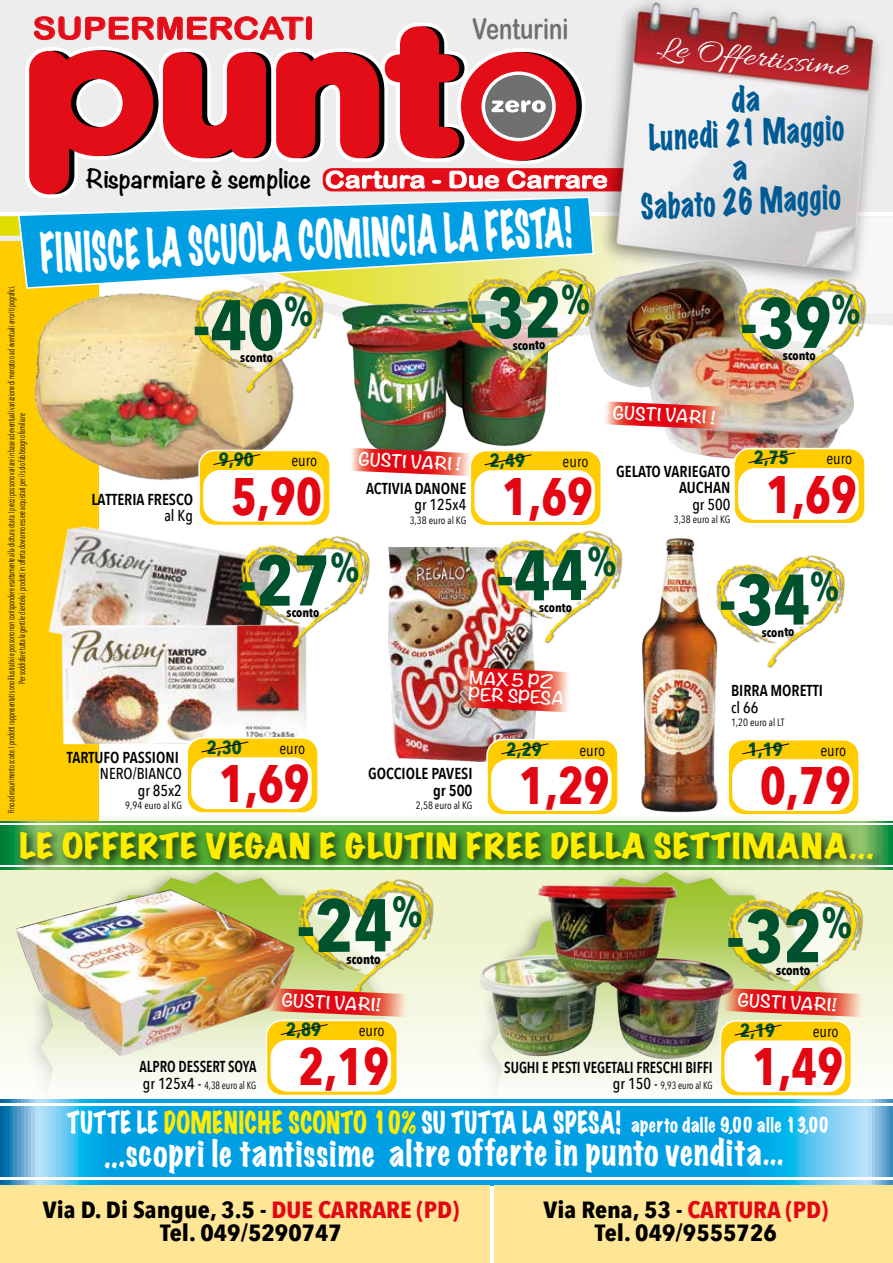
<style>
.page{position:relative;width:893px;height:1263px;background:#fff}
.page>*{position:absolute;margin:0;border:0;box-sizing:border-box;transform-origin:0 0}
.t1{font:700 73.95px "Avenir Next Condensed";color:#00512d}
.t2{font:700 70.65px "Avenir Next Condensed";letter-spacing:-.01em;color:#00512d}
.t3{font:700 52.65px "Avenir Next Condensed";color:#e30613;scale:.94 1}
.t4{font:expanded 48.3px "Marker Felt";color:#fff;scale:.62 1}
.t5{font:expanded 33.3px "Marker Felt";letter-spacing:.03em;color:#fff;scale:.88 1}
.t6{font:expanded 31.95px/34.2px "Marker Felt";color:#005b94;text-align:center;scale:.83 1}
.t7{font:expanded 31.5px "Marker Felt";letter-spacing:.03em;color:#ffed00;scale:1.12 1}
.t8{font:31.2px "Allura";color:#fff;scale:1.2 1}
.t9{font:30.6px "Arial Rounded MT Bold";color:#e30d18;scale:1.15 1}
.t10{font:28.65px "Arial Rounded MT Bold";color:#717070;scale:.77 1}
.t11{font:700 23.4px/23.4px "Avenir Next Condensed";color:#000;text-align:center;scale:1.09 1}
.t12{font:700 23.25px "Noteworthy";color:#000}
.t13{font:700 19.05px "Avenir Next Condensed";color:#00512d}
.t14{font:expanded 18.45px "Marker Felt";letter-spacing:.025em;color:#fff;scale:.88 1}
.t15{font:16.2px "Avenir Next Condensed";color:#000}
.t16{font:600 15.9px/16.5px "Avenir Next Condensed";color:#000;text-align:right}
.t17{font:600 15.9px "Avenir Next Condensed";color:#000;scale:.92 1}
.t18{font:500 15.9px/16.5px "Avenir Next Condensed";color:#000;text-align:right}
.t19{font:700 15.75px/15.9px "Noteworthy";color:#fff;scale:1.08 1}
.t20{font:700 13.2px "Avenir Next Condensed";letter-spacing:-.01em;color:#000}
.t21{font:700 12.6px "Avenir Next Condensed";letter-spacing:-.01em;color:#000}
.t22{font:10.5px "Avenir Next Condensed";color:#000}
.t23{font:10.5px "Avenir Next Condensed";color:#000;scale:.92 1}
.t24{font:9px/10.8px "Avenir Next Condensed";color:#000;text-align:center;scale:.74 1}
.s1{font-family:"Arial Rounded MT Bold";font-weight:400;font-size:23.4px;color:#fff}
.s2{font-weight:500;font-size:15.9px}
.s3{font-size:27.45px}
.s4{font-size:27.45px;color:#ffed00}
.s5{color:#e30613}
</style>
<div class="page">
<img style="left:388px;top:546px;width:148px;height:216px">
<img style="left:641px;top:538px;width:77px;height:275px">
<div style="left:0;top:219px;width:98px;height:632px;background:#fc0"></div>
<svg style="left:0;top:216px;width:893px;height:105px"></svg>
<div style="left:0;top:937px;width:893px;height:170px;background:linear-gradient(to bottom,#eff4d0,#fcfdfb)"></div>
<div style="left:0;top:0;width:893px;height:212px;background:#ededed"></div>
<svg style="left:25px;top:16px;width:565px;height:180px"></svg>
<img style="left:590px;top:156px;width:301px;height:142px">
<img style="left:611px;top:1px;width:271px;height:267px">
<svg style="left:0;top:1099px;width:893px;height:86px;background:#1ba8e4"></svg>
<hr style="left:0;top:1103px;width:893px;height:2px;background:#fff">
<hr style="left:0;top:1177px;width:893px;height:2px;background:#fff">
<div style="left:0;top:1185px;width:489px;height:78px;background:#ffe596"></div>
<div style="left:494px;top:1185px;width:399px;height:78px;background:#ffe596"></div>
<div style="left:0;top:821px;width:893px;height:49px;background:#00873d"></div>
<hr style="left:0;top:823px;width:893px;height:2px;background:#fff">
<hr style="left:0;top:865px;width:893px;height:2px;background:#fff">
<img style="left:12px;top:822px;width:876px;height:63px">
<svg style="left:17px;top:196px;width:578px;height:94px;background:#36b0da"></svg>
<img style="left:747px;top:879px;width:133px;height:137px">
<img style="left:294px;top:868px;width:157px;height:137px">
<img style="left:32px;top:278px;width:157px;height:225px">
<img style="left:26px;top:280px;width:267px;height:210px">
<img style="left:51px;top:513px;width:184px;height:104px">
<img style="left:342px;top:300px;width:205px;height:148px">
<img style="left:579px;top:253px;width:287px;height:206px">
<svg style="left:733px;top:448px;width:133px;height:75px"></svg>
<img style="left:189px;top:270px;width:151px;height:131px">
<svg style="left:198px;top:450px;width:132px;height:76px"></svg>
<img style="left:461px;top:258px;width:151px;height:131px">
<img style="left:731px;top:268px;width:151px;height:131px">
<svg style="left:351px;top:448px;width:251px;height:77px"></svg>
<svg style="left:486px;top:739px;width:132px;height:76px"></svg>
<img style="left:488px;top:521px;width:135px;height:131px">
<svg style="left:728px;top:740px;width:131px;height:75px"></svg>
<img style="left:710px;top:545px;width:135px;height:131px">
<img style="left:458px;top:667px;width:111px;height:45px">
<img style="left:48px;top:617px;width:258px;height:139px">
<img style="left:16px;top:824px;width:278px;height:297px">
<img style="left:469px;top:868px;width:278px;height:195px">
<svg style="left:186px;top:737px;width:132px;height:76px"></svg>
<img style="left:235px;top:536px;width:135px;height:121px">
<svg style="left:263px;top:988px;width:146px;height:108px"></svg>
<svg style="left:719px;top:893px;width:146px;height:204px"></svg>
<svg style="left:602px;top:401px;width:125px;height:29px;background:#e66662"></svg>
<h3 class="t9" style="left:33px;top:10px;width:247px">SUPERMERCATI</h3>
<h3 class="t10" style="left:472px;top:12px;width:127px">Venturini</h3>
<h3 class="t12" style="left:85px;top:158px;width:524px">Risparmiare è semplice <span class="s1">Cartura - Due Carrare</span></h3>
<h3 class="t4" style="left:38px;top:216px;width:859px;rotate:-3deg">FINISCE LA SCUOLA COMINCIA LA FESTA!</h3>
<h3 class="t8" style="left:659px;top:29px;width:162px;rotate:6deg">Le Offertissime</h3>
<h3 class="t6" style="left:634px;top:87px;width:251px;rotate:-3deg">da<br>Lunedì 21 Maggio a<br>Sabato 26 Maggio</h3>
<h2 class="t2" style="left:470px;top:270px;width:122px">-32<sup>%</sup></h2>
<p class="t24" style="left:5px;top:813px;width:714px;rotate:-90deg">Fino ad esaurimento scorte. I prodotti rappresentati sono illustrativi e possono non corrispondere esattamente alla dicitura citata. I prezzi possono variare in base ad eventuali variazione di mercato o ad eventuali errori tipografici.<br>Per soddisfare tutta la gentile clientela i prodotti in offerta dovranno essere acquistati per il solo fabbisogno familiare</p>
<h3 class="t7" style="left:19px;top:821px;width:764px">LE OFFERTE VEGAN E GLUTIN FREE DELLA SETTIMANA...</h3>
<h2 class="t2" style="left:740px;top:280px;width:122px">-39<sup>%</sup></h2>
<h2 class="t2" style="left:193px;top:282px;width:122px">-40<sup>%</sup></h2>
<h3 class="t21" style="left:513px;top:337px;width:34px">sconto</h3>
<h3 class="t21" style="left:783px;top:348px;width:34px">sconto</h3>
<h3 class="t21" style="left:240px;top:350px;width:34px">sconto</h3>
<h3 class="t19" style="left:613px;top:404px;width:97px;rotate:3deg">GUSTI VARI !</h3>
<h3 class="t13" style="left:754px;top:446px;width:37px">2,75</h3>
<h3 class="t15" style="left:826px;top:445px;width:27px">euro</h3>
<h3 class="t19" style="left:359px;top:450px;width:97px;rotate:3deg">GUSTI VARI !</h3>
<h3 class="t13" style="left:219px;top:448px;width:37px">9,90</h3>
<h3 class="t15" style="left:291px;top:447px;width:27px">euro</h3>
<h3 class="t13" style="left:490px;top:448px;width:37px">2,49</h3>
<h3 class="t15" style="left:563px;top:447px;width:27px">euro</h3>
<h3 class="t16" style="left:616px;top:463px;width:116px">GELATO VARIEGATO<br>AUCHAN</h3>
<h3 class="t18" style="left:692px;top:496px;width:39px">gr 500</h3>
<p class="t22" style="left:674px;top:511px;width:58px">3,38 euro al KG</p>
<h3 class="t3" style="left:766px;top:462px;width:98px">1,69</h3>
<h3 class="t3" style="left:231px;top:464px;width:98px">5,90</h3>
<h3 class="t3" style="left:502px;top:464px;width:98px">1,69</h3>
<h3 class="t16" style="left:366px;top:479px;width:102px">ACTIVIA DANONE</h3>
<h3 class="t18" style="left:414px;top:496px;width:53px">gr 125x4</h3>
<p class="t22" style="left:410px;top:511px;width:58px">3,38 euro al KG</p>
<h3 class="t16" style="left:91px;top:491px;width:103px">LATTERIA FRESCO</h3>
<h3 class="t18" style="left:164px;top:508px;width:30px">al Kg</h3>
<h2 class="t2" style="left:496px;top:532px;width:122px">-44<sup>%</sup></h2>
<h2 class="t2" style="left:239px;top:538px;width:122px">-27<sup>%</sup></h2>
<h2 class="t2" style="left:719px;top:557px;width:122px">-34<sup>%</sup></h2>
<h3 class="t21" style="left:539px;top:600px;width:34px">sconto</h3>
<h3 class="t21" style="left:287px;top:605px;width:34px">sconto</h3>
<h3 class="t21" style="left:762px;top:624px;width:34px">sconto</h3>
<h3 class="t19" style="left:470px;top:669px;width:90px;rotate:3deg">MAX 5 PZ<br>PER SPESA</h3>
<h3 class="t16" style="left:731px;top:682px;width:93px">BIRRA MORETTI</h3>
<h3 class="t18" style="left:731px;top:699px;width:29px">cl 66</h3>
<p class="t22" style="left:731px;top:714px;width:55px">1,20 euro al LT</p>
<h3 class="t3" style="left:760px;top:753px;width:98px">0,79</h3>
<h3 class="t13" style="left:207px;top:735px;width:37px">2,30</h3>
<h3 class="t15" style="left:279px;top:734px;width:27px">euro</h3>
<h3 class="t13" style="left:507px;top:737px;width:37px">2,29</h3>
<h3 class="t15" style="left:579px;top:736px;width:27px">euro</h3>
<h3 class="t13" style="left:748px;top:737px;width:37px">1,19</h3>
<h3 class="t15" style="left:820px;top:736px;width:27px">euro</h3>
<h3 class="t16" style="left:67px;top:748px;width:114px">TARTUFO PASSIONI</h3>
<h3 class="t18" style="left:100px;top:765px;width:83px">NERO/BIANCO gr 85x2</h3>
<p class="t22" style="left:125px;top:796px;width:58px">9,94 euro al KG</p>
<h3 class="t3" style="left:219px;top:751px;width:98px">1,69</h3>
<h3 class="t3" style="left:519px;top:753px;width:98px">1,29</h3>
<h3 class="t16" style="left:368px;top:765px;width:106px">GOCCIOLE PAVESI gr 500</h3>
<p class="t22" style="left:416px;top:796px;width:58px">2,58 euro al KG</p>
<h1 class="t1" style="left:297px;top:881px;width:128px">-24<sup>%</sup></h1>
<h3 class="t20" style="left:346px;top:951px;width:36px">sconto</h3>
<h1 class="t1" style="left:726px;top:891px;width:128px">-32<sup>%</sup></h1>
<h3 class="t20" style="left:776px;top:962px;width:36px">sconto</h3>
<h3 class="t19" style="left:282px;top:991px;width:94px;rotate:3deg">GUSTI VARI!</h3>
<h3 class="t19" style="left:738px;top:991px;width:94px;rotate:3deg">GUSTI VARI!</h3>
<h3 class="t17" style="left:139px;top:1053px;width:129px">ALPRO DESSERT SOYA</h3>
<p class="t23" style="left:143px;top:1076px;width:125px"><span class="s2">gr 125x4 -</span> 4,38 euro al KG</p>
<h3 class="t13" style="left:286px;top:1018px;width:37px">2,89</h3>
<h3 class="t15" style="left:359px;top:1017px;width:27px">euro</h3>
<h3 class="t3" style="left:298px;top:1034px;width:98px">2,19</h3>
<h3 class="t17" style="left:504px;top:1054px;width:228px">SUGHI E PESTI VEGETALI FRESCHI BIFFI</h3>
<p class="t23" style="left:613px;top:1077px;width:110px"><span class="s2">gr 150 -</span> 9,93 euro al KG</p>
<h3 class="t13" style="left:740px;top:1018px;width:37px">2,19</h3>
<h3 class="t15" style="left:813px;top:1017px;width:27px">euro</h3>
<h3 class="t3" style="left:752px;top:1035px;width:98px">1,49</h3>
<h3 class="t14" style="left:67px;top:1111px;width:868px"><span class="s3">TUTTE LE</span> <span class="s4">DOMENICHE SCONTO 10%</span> <span class="s3">SU TUTTA LA SPESA!</span> aperto dalle 9,00 alle 13,00</h3>
<h3 class="t5" style="left:105px;top:1126px;width:772px">...scopri le tantissime altre offerte in punto vendita...</h3>
<h3 class="t11" style="left:43px;top:1197px;width:384px">Via D. Di Sangue, 3.5 - <span class="s5">DUE CARRARE (PD)<br></span>Tel. 049/5290747</h3>
<h3 class="t11" style="left:543px;top:1197px;width:263px">Via Rena, 53 - <span class="s5">CARTURA (PD)<br></span>Tel. 049/9555726</h3>
</div>
